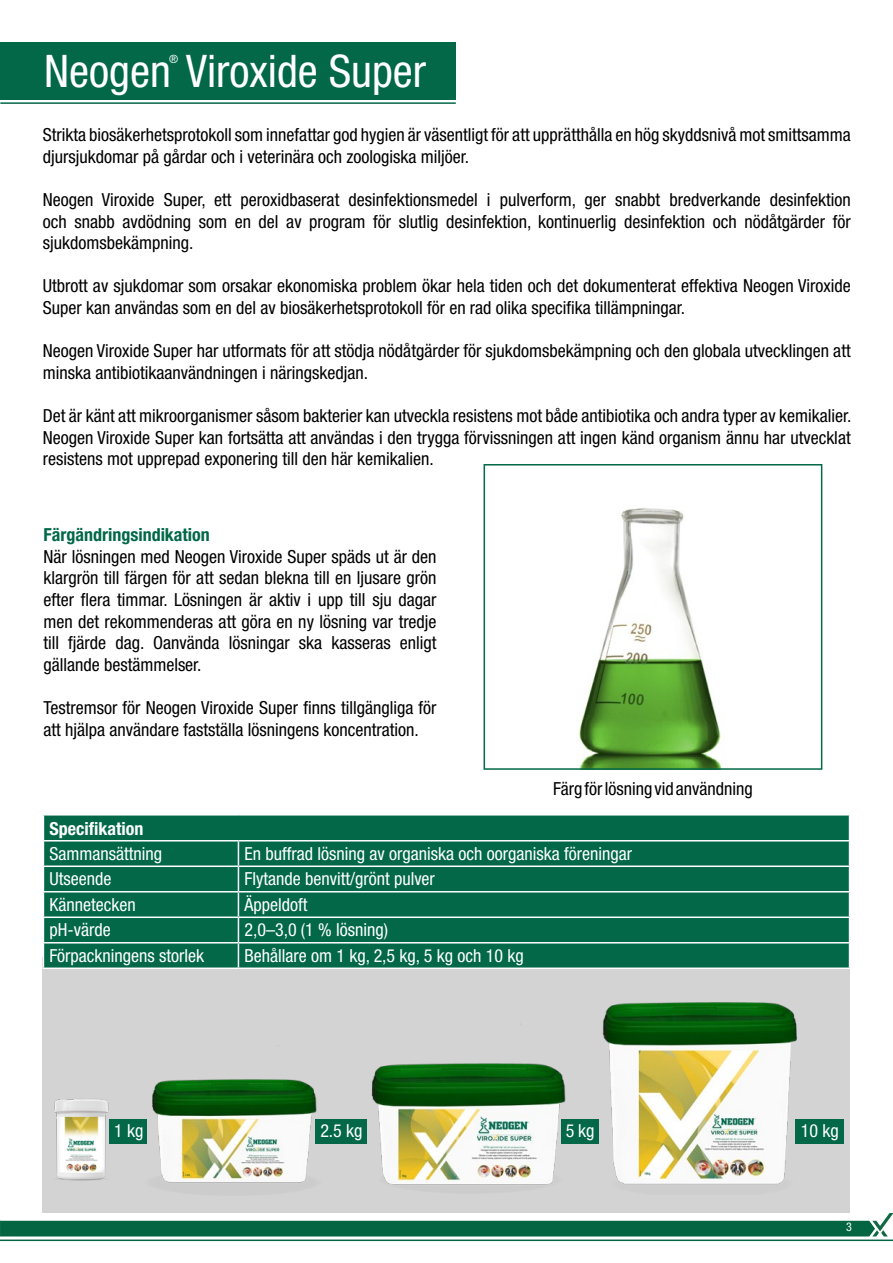
<style>
.page{position:relative;width:893px;height:1263px;background:#fff}
.page>*{position:absolute;margin:0;border:0;box-sizing:border-box;transform-origin:0 0}
.t1{font:condensed 45px "Helvetica Neue LT Std";color:#fff}
.t2{font:condensed 18px/21.6px "Helvetica Neue LT Std";color:#000}
.t3{font:condensed 18px "Helvetica Neue LT Std";color:#fff}
.t4{font:700 condensed 18px "Helvetica Neue";color:#006747}
.t5{font:700 condensed 18px "Helvetica Neue";color:#fff}
.t6{font:condensed 12px "Helvetica Neue LT Std";color:#fff}
.t7{font:condensed 11.4px "Helvetica Neue LT Std";color:#fff}
</style>
<div class="page">
<div style="left:43px;top:958px;width:807px;height:255px;background:#d4d3d3"></div>
<div style="left:0;top:43px;width:456px;height:57px;background:#026848"></div>
<hr style="left:0;top:102px;width:456px;height:2px;background:#026848">
<img style="left:579px;top:508px;width:143px;height:259px">
<div style="left:484px;top:464px;width:338px;height:306px;border:2px solid #026848"></div>
<svg style="left:0;top:1213px;width:893px;height:24px"></svg>
<hr style="left:0;top:1239px;width:893px;height:2px;background:#046543">
<div style="left:44px;top:815px;width:805px;height:152px;background:#026848"></div>
<svg style="left:43px;top:815px;width:1px;height:152px"></svg>
<svg style="left:238px;top:841px;width:1px;height:126px"></svg>
<svg style="left:849px;top:815px;width:1px;height:152px"></svg>
<hr style="left:43px;top:840px;width:195px;height:1px;background:#fff">
<hr style="left:238px;top:840px;width:612px;height:1px;background:#fff">
<hr style="left:43px;top:865px;width:195px;height:2px;background:#fff">
<hr style="left:238px;top:865px;width:612px;height:2px;background:#fff">
<hr style="left:43px;top:891px;width:195px;height:1px;background:#fff">
<hr style="left:238px;top:891px;width:612px;height:1px;background:#fff">
<hr style="left:43px;top:916px;width:195px;height:2px;background:#fff">
<hr style="left:238px;top:916px;width:612px;height:2px;background:#fff">
<hr style="left:43px;top:942px;width:195px;height:1px;background:#fff">
<hr style="left:238px;top:942px;width:612px;height:1px;background:#fff">
<hr style="left:43px;top:967px;width:195px;height:2px;background:#fff">
<hr style="left:238px;top:967px;width:612px;height:2px;background:#fff">
<img style="left:316px;top:1024px;width:230px;height:206px">
<img style="left:546px;top:1002px;width:312px;height:238px">
<div style="left:795px;top:1119px;width:49px;height:24px;background:#026848"></div>
<img style="left:158px;top:1024px;width:209px;height:186px">
<div style="left:316px;top:1119px;width:51px;height:24px;background:#026848"></div>
<img style="left:4px;top:1063px;width:154px;height:153px">
<div style="left:109px;top:1120px;width:38px;height:24px;background:#026848"></div>
<h1 class="t1" style="left:44px;top:45px;width:383px">Neogen Viroxide Super</h1>
<p class="t2" style="left:43px;top:124px;width:809px">Strikta biosäkerhetsprotokoll som innefattar god hygien är väsentligt för att upprätthålla en hög skyddsnivå mot smittsamma djursjukdomar på gårdar och i veterinära och zoologiska miljöer.</p>
<p class="t2" style="left:43px;top:189px;width:809px;text-align:justify">Neogen Viroxide Super, ett peroxidbaserat desinfektionsmedel i pulverform, ger snabbt bredverkande desinfektion och snabb avdödning som en del av program för slutlig desinfektion, kontinuerlig desinfektion och nödåtgärder för sjukdomsbekämpning.</p>
<p class="t2" style="left:43px;top:275px;width:809px">Utbrott av sjukdomar som orsakar ekonomiska problem ökar hela tiden och det dokumenterat effektiva Neogen Viroxide<br>Super kan användas som en del av biosäkerhetsprotokoll för en rad olika specifika tillämpningar.</p>
<p class="t2" style="left:43px;top:340px;width:809px">Neogen Viroxide Super har utformats för att stödja nödåtgärder för sjukdomsbekämpning och den globala utvecklingen att minska antibiotikaanvändningen i näringskedjan.</p>
<p class="t2" style="left:43px;top:405px;width:810px;text-align:justify">Det är känt att mikroorganismer såsom bakterier kan utveckla resistens mot både antibiotika och andra typer av kemikalier.<br>Neogen Viroxide Super kan fortsätta att användas i den trygga förvissningen att ingen känd organism ännu har utvecklat resistens mot upprepad exponering till den här kemikalien.</p>
<p class="t7" style="left:169px;top:52px;width:11px">®</p>
<p class="t4" style="left:43px;top:524px;width:168px">Färgändringsindikation</p>
<p class="t2" style="left:43px;top:546px;width:395px;text-align:justify">När lösningen med Neogen Viroxide Super späds ut är den klargrön till färgen för att sedan blekna till en ljusare grön efter flera timmar. Lösningen är aktiv i upp till sju dagar men det rekommenderas att göra en ny lösning var tredje till fjärde dag. Oanvända lösningar ska kasseras enligt gällande bestämmelser.</p>
<p class="t2" style="left:43px;top:697px;width:395px">Testremsor för Neogen Viroxide Super finns tillgängliga för att hjälpa användare fastställa lösningens koncentration.</p>
<p class="t2" style="left:553px;top:778px;width:201px">Färg för lösning vid användning</p>
<p class="t5" style="left:49px;top:817px;width:95px">Specifikation</p>
<p class="t3" style="left:49px;top:843px;width:114px">Sammansättning</p>
<p class="t3" style="left:244px;top:843px;width:389px">En buffrad lösning av organiska och oorganiska föreningar</p>
<p class="t3" style="left:49px;top:868px;width:63px">Utseende</p>
<p class="t3" style="left:244px;top:868px;width:192px">Flytande benvitt/grönt pulver</p>
<p class="t3" style="left:49px;top:894px;width:88px">Kännetecken</p>
<p class="t3" style="left:244px;top:894px;width:65px">Äppeldoft</p>
<p class="t3" style="left:49px;top:919px;width:63px">pH-värde</p>
<p class="t3" style="left:244px;top:919px;width:145px">2,0–3,0 (1 % lösning)</p>
<p class="t3" style="left:49px;top:945px;width:156px">Förpackningens storlek</p>
<p class="t3" style="left:244px;top:945px;width:281px">Behållare om 1 kg, 2,5 kg, 5 kg och 10 kg</p>
<p class="t3" style="left:114px;top:1120px;width:31px">1 kg</p>
<p class="t3" style="left:320px;top:1120px;width:44px">2.5 kg</p>
<p class="t3" style="left:566px;top:1120px;width:30px">5 kg</p>
<p class="t3" style="left:801px;top:1120px;width:39px">10 kg</p>
<p class="t6" style="left:846px;top:1220px;width:7px">3</p>
</div>
